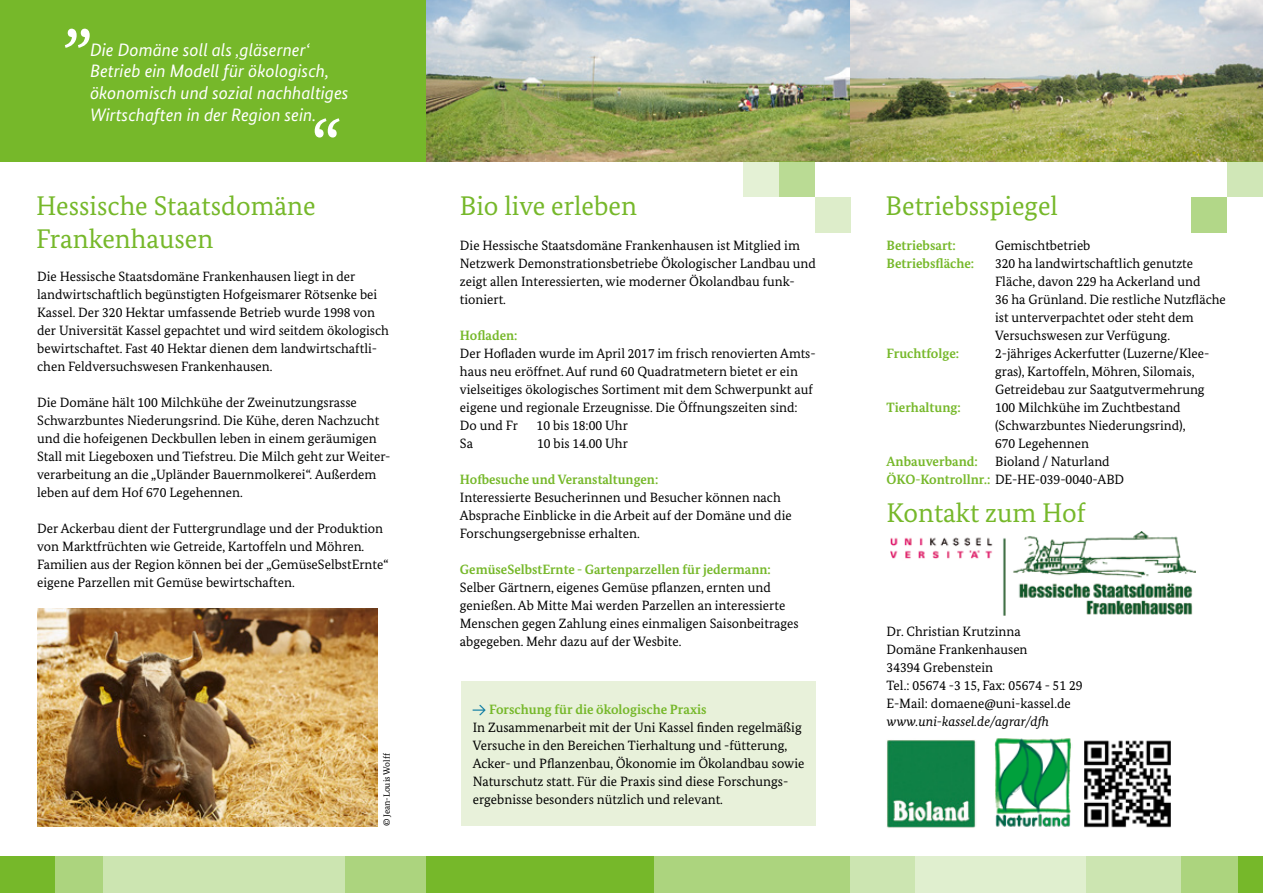
<style>
.page{position:relative;width:1263px;height:893px;background:#fff}
.page>*{position:absolute;margin:0;border:0;box-sizing:border-box;transform-origin:0 0}
.t1{font:27px/32.4px "Bundes Serif";color:#76b82a}
.t2{font:italic 18px/21.6px "Bundes Sans";color:#fff}
.t3{font:13.5px/18px "Bundes Serif";color:#000}
.t4{font:700 13.5px "Bundes Serif";color:#76b82a}
.t5{font:italic 13.5px "Bundes Serif";color:#000}
.t6{font:9px "Bundes Serif";color:#000}
.s1{font-family:"The Mix Expert";color:#0075a0}
.s2{font-weight:700;color:#76b82a}
</style>
<div class="page">
<img style="left:425px;top:0;width:425px;height:162px">
<img style="left:850px;top:0;width:413px;height:162px">
<div style="left:0;top:0;width:425px;height:162px;background:#76b82a"></div>
<div style="left:0;top:856px;width:1263px;height:37px;background:#76b82a"></div>
<div style="left:461px;top:682px;width:354px;height:144px;background:#e8f1da"></div>
<div style="left:55px;top:856px;width:48px;height:37px;background:#acd47e"></div>
<svg style="left:103px;top:856px;width:322px;height:37px;fill:#cce5b1"></svg>
<svg style="left:1086px;top:856px;width:151px;height:37px;fill:#cce5b1"></svg>
<svg style="left:655px;top:856px;width:431px;height:37px"></svg>
<div style="left:1191px;top:197px;width:36px;height:36px;background:#b2d788"></div>
<div style="left:1227px;top:161px;width:36px;height:36px;background:#d0e7b7"></div>
<div style="left:815px;top:197px;width:35px;height:36px;background:#ddedca"></div>
<div style="left:743px;top:161px;width:36px;height:36px;background:#e4f1d5"></div>
<div style="left:779px;top:161px;width:36px;height:36px;background:#badb94"></div>
<img style="left:1084px;top:740px;width:87px;height:88px">
<svg style="left:65px;top:29px;width:25px;height:19px"></svg>
<svg style="left:315px;top:118px;width:24px;height:20px"></svg>
<img style="left:37px;top:609px;width:341px;height:217px">
<img style="left:994px;top:738px;width:77px;height:89px">
<img style="left:890px;top:531px;width:305px;height:84px">
<img style="left:887px;top:740px;width:89px;height:88px">
<h2 class="t2" style="left:90px;top:39px;width:260px">Die Domäne soll als ‚gläserner‘ Betrieb ein Modell für ökologisch, ökonomisch und sozial nachhaltiges Wirtschaften in der Region sein.</h2>
<h1 class="t1" style="left:36px;top:190px;width:281px">Hessische Staatsdomäne<br>Frankenhausen</h1>
<p class="t3" style="left:37px;top:267px;width:353px">Die Hessische Staatsdomäne Frankenhausen liegt in der landwirtschaftlich begünstigten Hofgeismarer Rötsenke bei Kassel. Der 320 Hektar umfassende Betrieb wurde 1998 von der Universität Kassel gepachtet und wird seitdem ökologisch bewirtschaftet. Fast 40 Hektar dienen dem landwirtschaftli&shy;chen Feldversuchswesen Frankenhausen.</p>
<p class="t3" style="left:37px;top:393px;width:355px">Die Domäne hält 100 Milchkühe der Zweinutzungsrasse Schwarzbuntes Niederungsrind. Die Kühe, deren Nachzucht und die hofeigenen Deckbullen leben in einem geräumigen Stall mit Liegeboxen und Tiefstreu. Die Milch geht zur Weiter&shy;verarbeitung an die „Upländer Bauernmolkerei“. Außerdem leben auf dem Hof 670 Legehennen.</p>
<p class="t3" style="left:37px;top:519px;width:353px">Der Ackerbau dient der Futtergrundlage und der Produktion von Marktfrüchten wie Getreide, Kartoffeln und Möhren.<br>Familien aus der Region können bei der „GemüseSelbstErnte“ eigene Parzellen mit Gemüse bewirtschaften.</p>
<p class="t6" style="left:381px;top:826px;width:75px;rotate:-90deg">© Jean-Louis Wolff</p>
<h1 class="t1" style="left:460px;top:190px;width:179px">Bio live erleben</h1>
<h1 class="t1" style="left:885px;top:190px;width:174px">Betriebsspiegel</h1>
<p class="t3" style="left:460px;top:236px;width:358px">Die Hessische Staatsdomäne Frankenhausen ist Mitglied im Netzwerk Demonstrationsbetriebe Ökologischer Landbau und zeigt allen Interessierten, wie moderner Ökolandbau funk&shy;tioniert.</p>
<p class="t4" style="left:460px;top:327px;width:59px">Hofladen:</p>
<p class="t3" style="left:460px;top:344px;width:357px">Der Hofladen wurde im April 2017 im frisch renovierten Amts&shy;haus neu eröffnet. Auf rund 60 Quadratmetern bietet er ein vielseitiges ökologisches Sortiment mit dem Schwerpunkt auf eigene und regionale Erzeugnisse. Die Öffnungszeiten sind:<br>Do und Fr</p>
<p class="t3" style="left:537px;top:416px;width:93px">10 bis 18:00 Uhr</p>
<p class="t3" style="left:460px;top:434px;width:15px">Sa</p>
<p class="t3" style="left:537px;top:434px;width:92px">10 bis 14.00 Uhr</p>
<p class="t4" style="left:460px;top:471px;width:200px">Hofbesuche und Veranstaltungen:</p>
<p class="t3" style="left:460px;top:488px;width:333px">Interessierte Besucherinnen und Besucher können nach<br>Absprache Einblicke in die Arbeit auf der Domäne und die<br>Forschungsergebnisse erhalten.</p>
<p class="t4" style="left:460px;top:561px;width:312px">GemüseSelbstErnte - Gartenparzellen für jedermann:</p>
<p class="t3" style="left:460px;top:578px;width:340px">Selber Gärtnern, eigenes Gemüse pflanzen, ernten und genießen. Ab Mitte Mai werden Parzellen an interessierte Menschen gegen Zahlung eines einmaligen Saisonbeitrages abgegeben. Mehr dazu auf der Wesbite.</p>
<p class="t3" style="left:473px;top:700px;width:333px"><span class="s1">Y</span> <span class="s2">Forschung für die ökologische Praxis<br></span>In Zusammenarbeit mit der Uni Kassel finden regelmäßig Versuche in den Bereichen Tierhaltung und -fütterung, Acker- und Pflanzenbau, Ökonomie im Ökolandbau sowie Naturschutz statt. Für die Praxis sind diese Forschungs&shy;ergebnisse besonders nützlich und relevant.</p>
<p class="t4" style="left:887px;top:237px;width:71px">Betriebsart:</p>
<p class="t3" style="left:995px;top:236px;width:97px">Gemischtbetrieb</p>
<p class="t4" style="left:887px;top:255px;width:89px">Betriebsfläche:</p>
<p class="t3" style="left:995px;top:254px;width:232px">320 ha landwirtschaftlich genutzte Fläche, davon 229 ha Ackerland und<br>36 ha Grünland. Die restliche Nutzfläche ist unterverpachtet oder steht dem Versuchswesen zur Verfügung.</p>
<p class="t4" style="left:887px;top:345px;width:74px">Fruchtfolge:</p>
<p class="t3" style="left:995px;top:344px;width:216px">2-jähriges Ackerfutter (Luzerne/Klee&shy;gras), Kartoffeln, Möhren, Silomais,<br>Getreidebau zur Saatgutvermehrung</p>
<p class="t4" style="left:887px;top:399px;width:76px">Tierhaltung:</p>
<p class="t3" style="left:995px;top:398px;width:192px">100 Milchkühe im Zuchtbestand (Schwarzbuntes Niederungsrind),<br>670 Legehennen</p>
<p class="t4" style="left:887px;top:453px;width:93px">Anbauverband:</p>
<p class="t3" style="left:887px;top:452px;width:239px;text-indent:108px">Bioland / Naturland<br><span class="s2">ÖKO-Kontrollnr.:</span> DE-HE-039-0040-ABD</p>
<h1 class="t1" style="left:887px;top:496px;width:201px">Kontakt zum Hof</h1>
<p class="t3" style="left:887px;top:622px;width:197px">Dr. Christian Krutzinna<br>Domäne Frankenhausen<br>34394 Grebenstein<br>Tel.: 05674 -3 15, Fax: 05674 - 51 29<br>E-Mail: domaene@uni-kassel.de</p>
<p class="t5" style="left:887px;top:713px;width:165px">www.uni-kassel.de/agrar/dfh</p>
</div>
